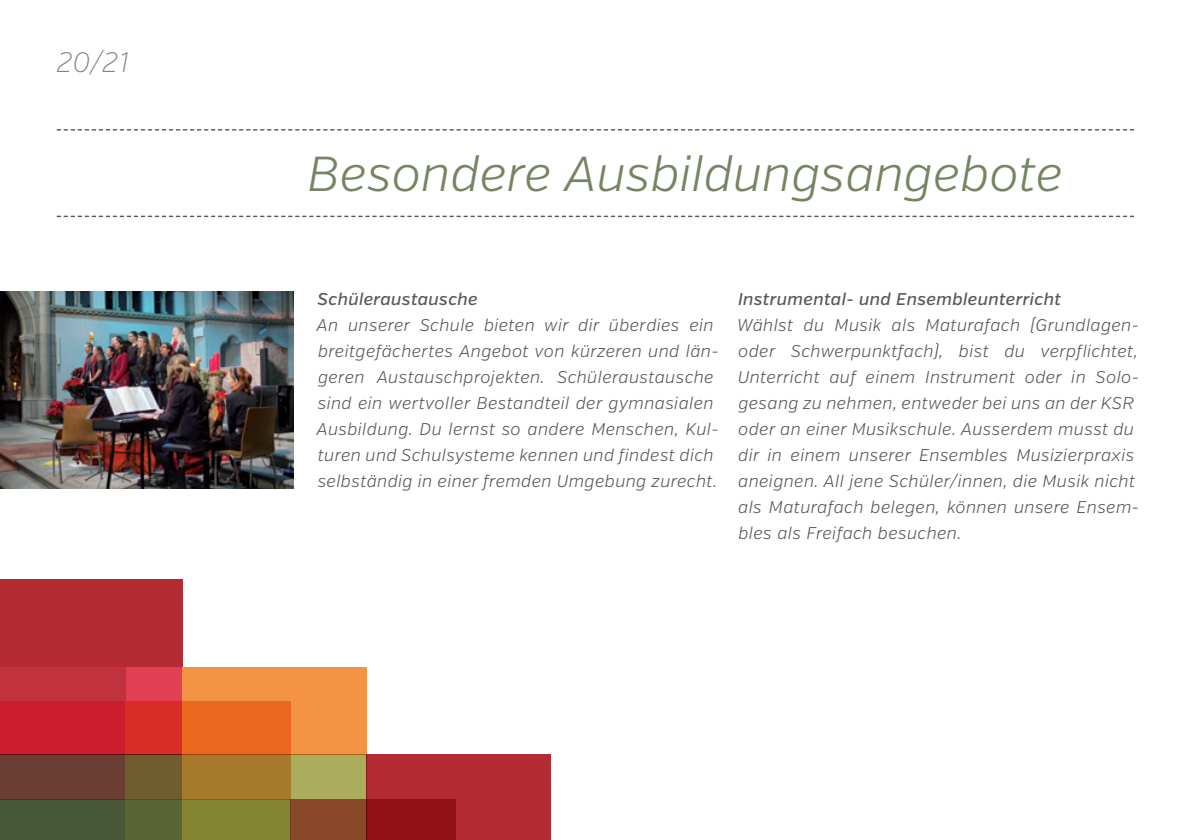
<style>
.page{position:relative;width:1191px;height:840px;background:#fff}
.page>*{position:absolute;margin:0;border:0;box-sizing:border-box;transform-origin:0 0}
.t1{font:italic 300 49px "Verb";color:#758461}
.t2{font:italic 200 28px "Verb";color:#808285}
.t3{font:italic 300 17px/26px "Verb";letter-spacing:.02em;color:#57585a}
.t4{font:italic 500 17px "Verb";letter-spacing:.02em;color:#57585a}
</style>
<div class="page">
<svg style="left:57px;top:215px;width:1077px;height:2px"></svg>
<svg style="left:57px;top:129px;width:1077px;height:1px"></svg>
<div style="left:0;top:578px;width:182px;height:88px;background:#b52b34"></div>
<div style="left:0;top:666px;width:182px;height:88px;background:#e03f56"></div>
<div style="left:182px;top:666px;width:184px;height:88px;background:#f49343"></div>
<div style="left:366px;top:754px;width:184px;height:85px;background:#b52b34"></div>
<div style="left:182px;top:754px;width:184px;height:85px;background:#acad5c"></div>
<div style="left:0;top:602px;width:125px;height:98px;background:#b52b34"></div>
<svg style="left:0;top:700px;width:125px;height:99px;fill:#cc1d2e"></svg>
<svg style="left:125px;top:700px;width:166px;height:99px"></svg>
<svg style="left:291px;top:799px;width:165px;height:40px;fill:#901116"></svg>
<div style="left:0;top:799px;width:125px;height:40px;background:#485736"></div>
<svg style="left:125px;top:799px;width:166px;height:40px;fill:#848532"></svg>
<img style="left:0;top:291px;width:293px;height:197px">
<p class="t2" style="left:57px;top:45px;width:74px">20/21</p>
<p class="t1" style="left:307px;top:144px;width:757px">Besondere Ausbildungsangebote</p>
<p class="t4" style="left:318px;top:288px;width:162px">Schüleraustausche</p>
<p class="t3" style="left:316px;top:312px;width:404px">An unserer Schule bieten wir dir überdies ein breitgefächertes Angebot von kürzeren und län&shy;geren Austauschprojekten. Schüleraustausche sind ein wertvoller Bestandteil der gymnasialen Ausbildung. Du lernst so andere Menschen, Kul&shy;turen und Schulsysteme kennen und findest dich selbständig in einer fremden Umgebung zurecht.</p>
<p class="t4" style="left:738px;top:288px;width:324px">Instrumental- und Ensembleunterricht</p>
<p class="t3" style="left:737px;top:312px;width:403px">Wählst du Musik als Maturafach (Grundlagen&shy;oder Schwerpunktfach), bist du verpflichtet, Unterricht auf einem Instrument oder in Solo&shy;gesang zu nehmen, entweder bei uns an der KSR oder an einer Musikschule. Ausserdem musst du dir in einem unserer Ensembles Musizierpraxis aneignen. All jene Schüler/innen, die Musik nicht als Maturafach belegen, können unsere Ensem&shy;bles als Freifach besuchen.</p>
</div>
